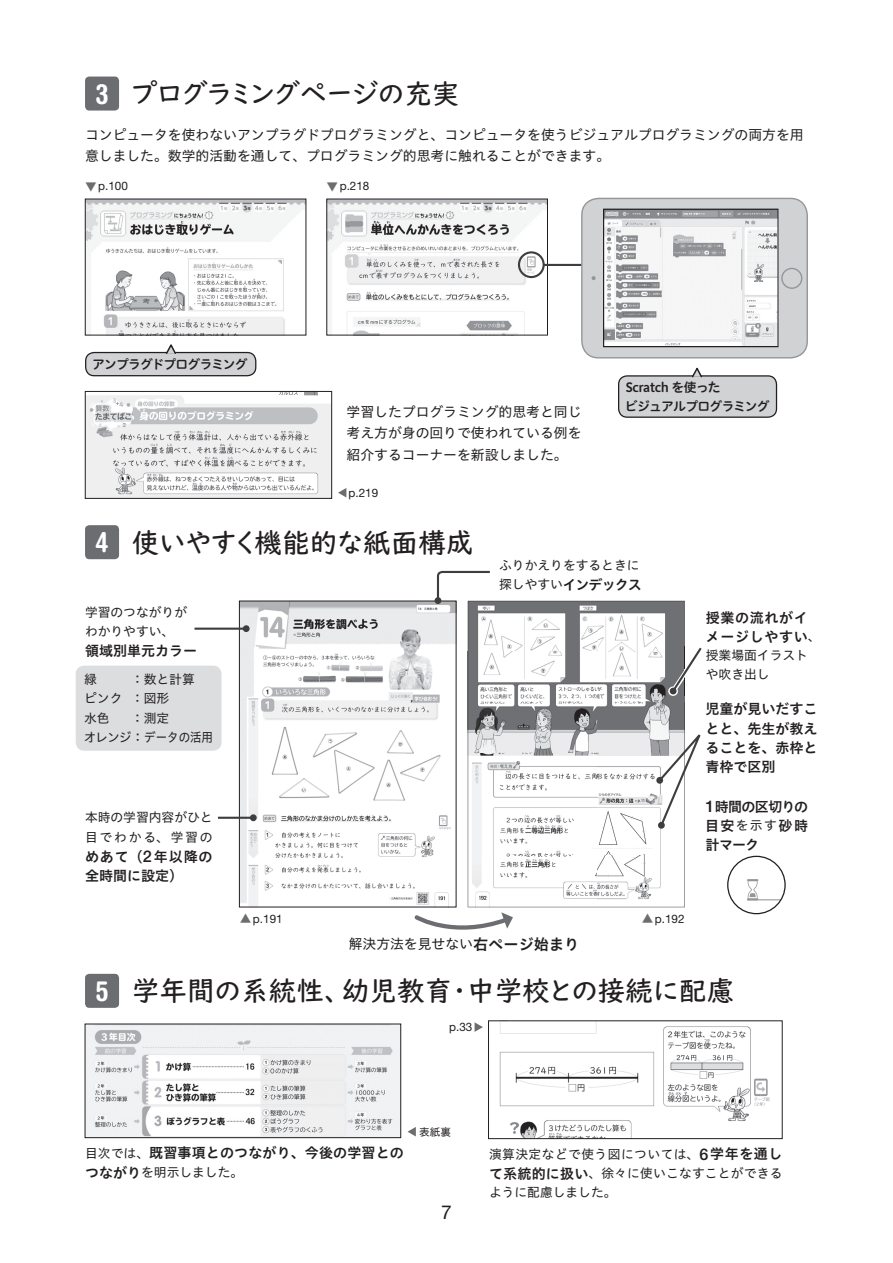
<style>
.page{position:relative;width:893px;height:1263px;background:#fff}
.page>*{position:absolute;margin:0;border:0;box-sizing:border-box;transform-origin:0 0}
.t1{font:500 27.6px "UD Digi Kyokasho Pro N";color:#231f20}
.t2{font:500 27.6px "UD Digi Kyokasho Pro N";letter-spacing:-.065em;color:#231f20}
.t3{font:500 27.6px "UD Digi Kyokasho Pro N";letter-spacing:-.025em;color:#231f20}
.t4{font:19.2px "Helvetica Neue LT Std";color:#231f20}
.t5{font:14.1px/19.2px "Hiragino UD Sans Std N W6";color:#231f20;text-align:justify}
.t6{font:14.1px/19.2px "Hiragino UD Sans Std N W6";letter-spacing:.03em;color:#231f20}
.t7{font:14.1px/19.2px "Hiragino UD Sans Std N W6";letter-spacing:.045em;color:#231f20}
.t8{font:13.8px/21.3px "Hiragino UD Sans Std N W4";color:#231f20}
.t9{font:12.75px/19.2px "Hiragino UD Sans Std N W4";color:#231f20}
.t10{font:12.75px/18.1px "Hiragino UD Sans R Std N W6";letter-spacing:-.055em;color:#231f20}
.t11{font:11.7px "Helvetica Neue LT Std";color:#231f20}
.t12{font:10.65px "Hiragino UD Sans Std N W4";color:#231f20}
.s1{font-family:"Helvetica Rounded";font-weight:700;font-stretch:condensed;color:#fff}
.s2{font-family:"Hiragino UD Sans Std N W5";color:#6c6d70}
.s3{font-family:"Helvetica Neue LT Std";font-weight:500;font-size:16.2px}
.s4{font-family:"Hiragino UD Sans Std N W4";font-size:12.75px}
.s5{font-family:"Hiragino UD Sans Std N W6";font-size:15.15px}
.s6{font-family:"Hiragino UD Sans Std N W6";font-size:14.1px}
</style>
<div class="page">
<div style="left:86px;top:352px;width:170px;height:24px;background:#d1d2d4;border-radius:9px"></div>
<div style="left:85px;top:352px;width:171px;height:24px;border:1px solid #231f20;border-radius:9px"></div>
<div style="left:619px;top:376px;width:157px;height:41px;background:#d1d2d4;border-radius:9px"></div>
<div style="left:618px;top:375px;width:159px;height:43px;border:1px solid #231f20;border-radius:9px"></div>
<svg style="left:165px;top:344px;width:12px;height:10px"></svg>
<svg style="left:691px;top:367px;width:12px;height:11px"></svg>
<div style="left:85px;top:77px;width:34px;height:34px;background:#6c6d70;border-radius:4px"></div>
<div style="left:85px;top:525px;width:34px;height:34px;background:#6c6d70;border-radius:4px"></div>
<div style="left:85px;top:974px;width:34px;height:34px;background:#6c6d70;border-radius:4px"></div>
<img style="left:499px;top:1022px;width:271px;height:115px">
<div style="left:488px;top:1020px;width:294px;height:119px;border:1px solid #231f20"></div>
<img style="left:87px;top:201px;width:217px;height:132px">
<img style="left:329px;top:201px;width:217px;height:132px">
<svg style="left:468px;top:601px;width:217px;height:306px"></svg>
<img style="left:241px;top:603px;width:213px;height:302px">
<svg style="left:657px;top:724px;width:44px;height:104px"></svg>
<div style="left:656px;top:777px;width:7px;height:7px;background:#3e3e3f;border-radius:50%"></div>
<div style="left:658px;top:822px;width:7px;height:7px;background:#3e3e3f;border-radius:50%"></div>
<svg style="left:436px;top:570px;width:56px;height:33px"></svg>
<div style="left:435px;top:597px;width:6px;height:7px;background:#3e3e3f;border-radius:50%"></div>
<svg style="left:414px;top:912px;width:99px;height:18px"></svg>
<hr style="left:195px;top:628px;width:51px;height:2px;background:#3e3e3f">
<div style="left:243px;top:625px;width:7px;height:7px;background:#3e3e3f;border-radius:50%"></div>
<hr style="left:218px;top:817px;width:35px;height:2px;background:#3e3e3f">
<div style="left:250px;top:814px;width:7px;height:7px;background:#3e3e3f;border-radius:50%"></div>
<div style="left:76px;top:666px;width:146px;height:85px;background:#dcdddf;border-radius:9px"></div>
<svg style="left:338px;top:488px;width:8px;height:9px"></svg>
<svg style="left:407px;top:1127px;width:9px;height:9px"></svg>
<svg style="left:475px;top:1022px;width:8px;height:10px"></svg>
<div style="left:518px;top:251px;width:27px;height:27px;border:2px solid #3e3e3f;border-radius:50%"></div>
<hr style="left:543px;top:264px;width:42px;height:2px;background:#3e3e3f">
<div style="left:582px;top:198px;width:225px;height:160px;background:#d1d2d4;border-radius:17px"></div>
<div style="left:581px;top:198px;width:227px;height:160px;border:1px solid #939598;border-radius:17px"></div>
<svg style="left:592px;top:276px;width:4px;height:4px"></svg>
<div style="left:781px;top:268px;width:21px;height:21px;border:1px solid #939598;border-radius:50%"></div>
<svg style="left:605px;top:211px;width:171px;height:134px;background:#dfdfe0"></svg>
<div style="left:603px;top:209px;width:175px;height:138px;border:1px solid #231f20"></div>
<svg style="left:747px;top:879px;width:38px;height:21px"></svg>
<div style="left:727px;top:856px;width:59px;height:58px;border:1px solid #231f20;border-radius:50%"></div>
<img style="left:668px;top:646px;width:16px;height:50px">
<svg style="left:670px;top:645px;width:32px;height:49px"></svg>
<img style="left:87px;top:393px;width:243px;height:104px">
<div style="left:85px;top:391px;width:247px;height:108px;border:1px solid #231f20"></div>
<img style="left:87px;top:1026px;width:312px;height:110px">
<div style="left:85px;top:1024px;width:316px;height:114px;border:1px solid #231f20"></div>
<h1 class="t2" style="left:95px;top:71px;width:366px"><span class="s1">3</span> プログラミングページの充実</h1>
<p class="t8" style="left:85px;top:123px;width:720px">コンピュータを使わないアンプラグドプログラミングと、コンピュータを使うビジュアルプログラミングの両方を用意しました。数学的活動を通して、プログラミング的思考に触れることができます。</p>
<p class="t11" style="left:85px;top:179px;width:44px"><span class="s2">▼</span>p.100</p>
<p class="t11" style="left:327px;top:179px;width:44px"><span class="s2">▼</span>p.218</p>
<p class="t10" style="left:92px;top:354px;width:157px">アンプラグドプログラミング</p>
<p class="t8" style="left:347px;top:401px;width:236px;text-align:justify">学習したプログラミング的思考と同じ考え方が身の回りで使われている例を紹介するコーナーを新設しました。</p>
<p class="t11" style="left:349px;top:485px;width:31px">p.219</p>
<h1 class="t3" style="left:95px;top:519px;width:380px"><span class="s1">4</span> 使いやすく機能的な紙面構成</h1>
<p class="t10" style="left:625px;top:378px;width:146px">Scratch を使った<br>ビジュアルプログラミング</p>
<p class="t9" style="left:85px;top:601px;width:104px">学習のつながりがわかりやすい、</p>
<p class="t5" style="left:85px;top:640px;width:114px">領域別単元カラー</p>
<p class="t9" style="left:84px;top:669px;width:112px;text-indent:47px">：数と計算ピンク ：図形<br>水色</p>
<p class="t9" style="left:84px;top:669px;width:14px">緑</p>
<p class="t9" style="left:84px;top:707px;width:131px;text-align:center">：測定<br>オレンジ：データの活用</p>
<p class="t9" style="left:85px;top:807px;width:129px">本時の学習内容がひと目でわかる、学習の</p>
<p class="t6" style="left:85px;top:846px;width:129px">めあて（<span class="s3">2</span>年以降の全時間に設定）</p>
<p class="t9" style="left:499px;top:555px;width:142px">ふりかえりをするときに</p>
<p class="t5" style="left:499px;top:574px;width:144px"><span class="s4">探しやすい</span>インデックス</p>
<p class="t7" style="left:706px;top:607px;width:116px">授業の流れがイメージしやすい<span class="s4">、</span></p>
<p class="t9" style="left:706px;top:645px;width:104px">授業場面イラストや吹き出し</p>
<p class="t5" style="left:705px;top:699px;width:114px">児童が見いだすことと、先生が教えることを、赤枠と青枠で区別</p>
<p class="t5" style="left:705px;top:796px;width:104px"><span class="s3">1</span>時間の区切りの目安<span class="s4">を示す</span>砂時計マーク</p>
<p class="t11" style="left:240px;top:912px;width:44px"><span class="s2">▲</span>p.191</p>
<p class="t11" style="left:642px;top:912px;width:44px"><span class="s2">▲</span>p.192</p>
<p class="t8" style="left:349px;top:933px;width:232px">解決方法を見せない<span class="s5">右ページ始まり</span></p>
<h1 class="t1" style="left:95px;top:968px;width:640px"><span class="s1">5</span> 学年間の系統性、幼児教育・中学校との接続に配慮</h1>
<p class="t11" style="left:449px;top:1020px;width:25px">p.33</p>
<p class="t5" style="left:85px;top:1143px;width:320px"><span class="s4">目次では、</span>既習事項とのつながり、今後の学習との</p>
<p class="t9" style="left:85px;top:1162px;width:160px"><span class="s6">つながり</span>を明示しました。</p>
<p class="t12" style="left:419px;top:1124px;width:33px">表紙裏</p>
<h2 class="t4" style="left:441px;top:1201px;width:12px">7</h2>
<p class="t9" style="left:489px;top:1144px;width:295px;line-height:18.8px;text-align:justify">演算決定などで使う図については、<span class="s3">6</span><span class="s6">学年を通して系統的に扱い</span>、徐々に使いこなすことができるように配慮しました。</p>
</div>
